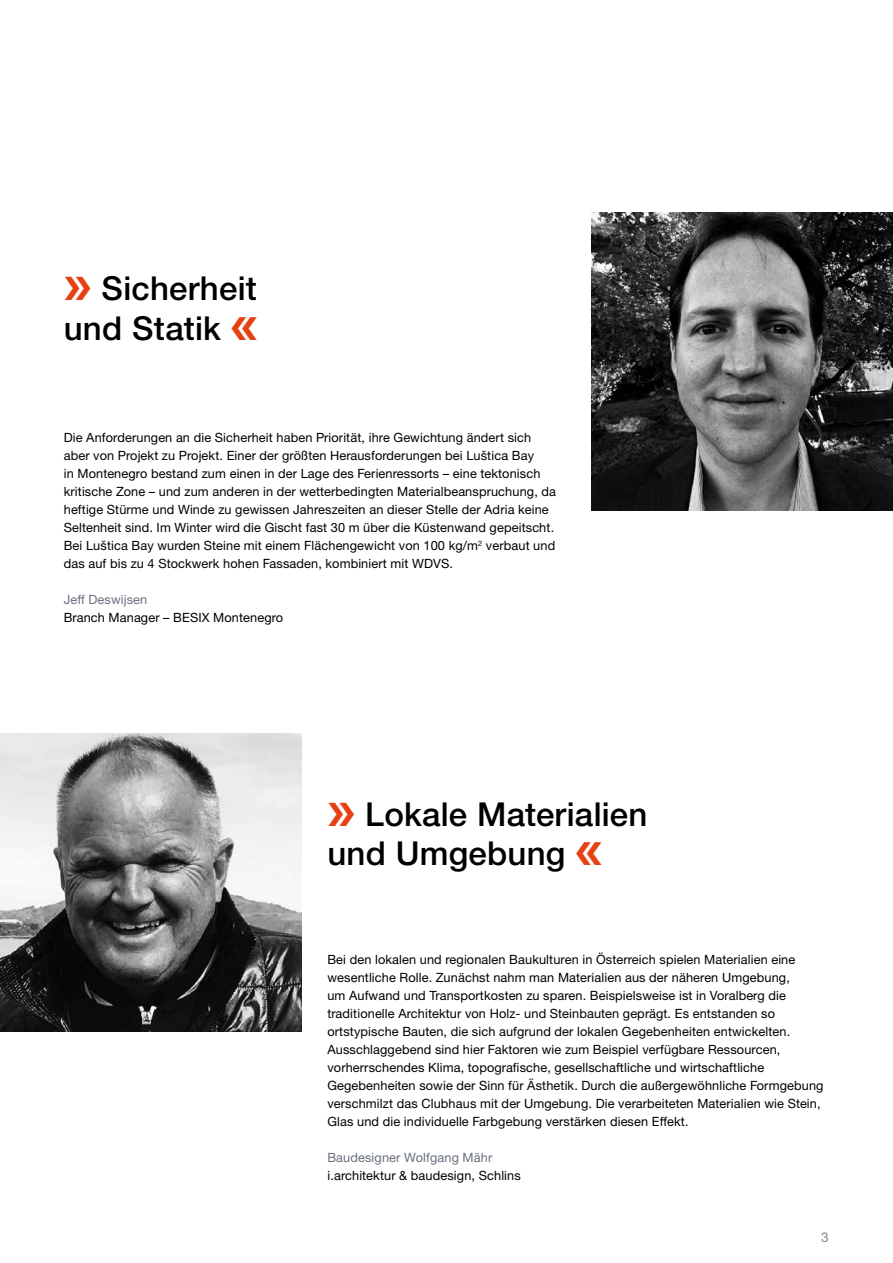
<style>
.page{position:relative;width:893px;height:1263px;background:#fff}
.page>*{position:absolute;margin:0;border:0;box-sizing:border-box;transform-origin:0 0}
.t1{font:500 33px/39.8px "Helvetica Neue LTW1 G";letter-spacing:.005em;color:#000}
.t2{font:13.5px "Helvetica Neue LTW1 G";color:#848686}
.t3{font:12.75px/18px "Helvetica Neue LTW1 G";letter-spacing:.01em;color:#000}
.t4{font:12.75px "Helvetica Neue LTW1 G";letter-spacing:.01em;color:#69717e}
</style>
<div class="page">
<img style="left:0;top:733px;width:302px;height:298px">
<img style="left:591px;top:213px;width:302px;height:297px">
<h1 class="t1" style="left:64px;top:268px;width:195px;text-indent:38px">Sicherheit und Statik</h1>
<p class="t3" style="left:64px;top:428px;width:494px">Die Anforderungen an die Sicherheit haben Priorität, ihre Gewichtung ändert sich aber von Projekt zu Projekt. Einer der größten Herausforderungen bei Luštica Bay<br>in Montenegro bestand zum einen in der Lage des Ferienressorts – eine tektonisch kritische Zone – und zum anderen in der wetterbedingten Materialbeanspruchung, da heftige Stürme und Winde zu gewissen Jahreszeiten an dieser Stelle der Adria keine Seltenheit sind. Im Winter wird die Gischt fast 30 m über die Küstenwand gepeitscht.<br>Bei Luštica Bay wurden Steine mit einem Flächengewicht von 100 kg/m<sup>2</sup> verbaut und das auf bis zu 4 Stockwerk hohen Fassaden, kombiniert mit WDVS.</p>
<p class="t4" style="left:64px;top:591px;width:85px">Jeff Deswijsen</p>
<p class="t3" style="left:64px;top:608px;width:221px">Branch Manager – BESIX Montenegro</p>
<h1 class="t1" style="left:327px;top:794px;width:321px;text-indent:38px">Lokale Materialien und Umgebung</h1>
<p class="t3" style="left:327px;top:950px;width:498px">Bei den lokalen und regionalen Baukulturen in Österreich spielen Materialien eine wesentliche Rolle. Zunächst nahm man Materialien aus der näheren Umgebung,<br>um Aufwand und Transportkosten zu sparen. Beispielsweise ist in Voralberg die traditionelle Architektur von Holz- und Steinbauten geprägt. Es entstanden so ortstypische Bauten, die sich aufgrund der lokalen Gegebenheiten entwickelten.<br>Ausschlaggebend sind hier Faktoren wie zum Beispiel verfügbare Ressourcen, vorherrschendes Klima, topografische, gesellschaftliche und wirtschaftliche Gegebenheiten sowie der Sinn für Ästhetik. Durch die außergewöhnliche Formgebung verschmilzt das Clubhaus mit der Umgebung. Die verarbeiteten Materialien wie Stein, Glas und die individuelle Farbgebung verstärken diesen Effekt.</p>
<p class="t4" style="left:327px;top:1149px;width:166px">Baudesigner Wolfgang Mähr</p>
<p class="t3" style="left:327px;top:1166px;width:195px">i.architektur &amp; baudesign, Schlins</p>
<p class="t2" style="left:821px;top:1228px;width:9px">3</p>
</div>
